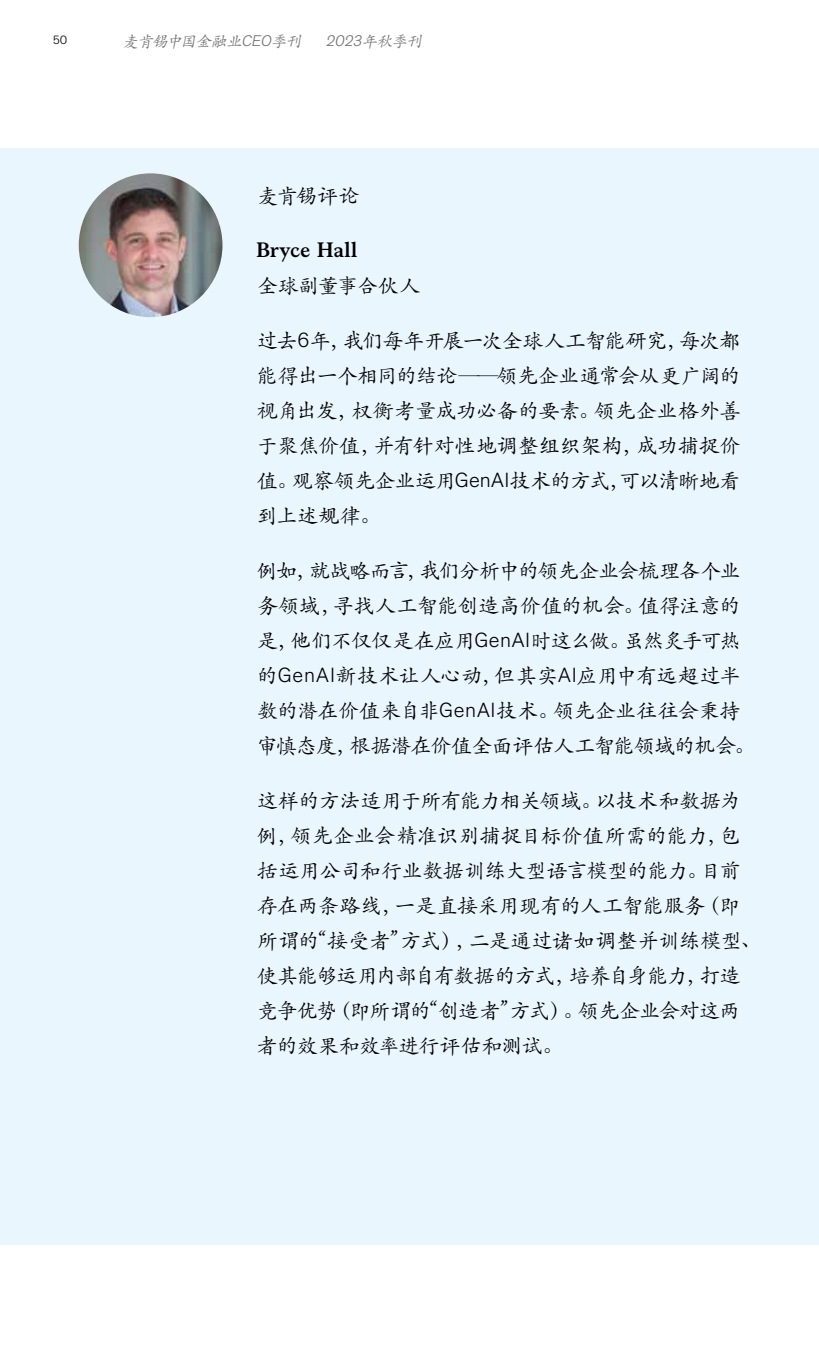
<style>
.page{position:relative;width:819px;height:1365px;background:#fff}
.page>*{position:absolute;margin:0;border:0;box-sizing:border-box;transform-origin:0 0}
.t1{font:21px/35px "ST Kaiti SC";letter-spacing:-.03em;color:#000}
.t2{font:700 21px "Bower";letter-spacing:.02em;color:#000}
.t3{font:italic 15.75px "ST Kaiti SC";color:#727171}
.t4{font:italic 300 15.75px "Mc Kinsey Sans";color:#727171}
.t5{font:300 12.25px "Mc Kinsey Sans";color:#000}
.s1{font-family:"Mc Kinsey Sans";font-weight:300}
.s2{font-family:"ST Kaiti SC";font-weight:400}
</style>
<div class="page">
<div style="left:0;top:149px;width:819px;height:1095px;background:#eaf6fd"></div>
<img style="left:79px;top:173px;width:143px;height:144px;border-radius:72px">
<p class="t5" style="left:53px;top:32px;width:16px">50</p>
<p class="t3" style="left:122px;top:31px;width:184px">麦肯锡中国金融业<span class="s1">CEO</span>季刊</p>
<p class="t4" style="left:326px;top:30px;width:101px">2023<span class="s2">年秋季刊</span></p>
<p class="t1" style="left:256px;top:177px;width:104px">麦肯锡评论</p>
<p class="t2" style="left:256px;top:234px;width:102px">Bryce Hall</p>
<p class="t1" style="left:256px;top:267px;width:165px">全球副董事合伙人</p>
<p class="t1" style="left:256px;top:322px;width:485px;text-align:justify">过去<span class="s1">6</span>年，我们每年开展一次全球人工智能研究，每次都能得出一个相同的结论——领先企业通常会从更广阔的视角出发，权衡考量成功必备的要素。领先企业格外善于聚焦价值，并有针对性地调整组织架构，成功捕捉价值。观察领先企业运用<span class="s1">GenAI</span>技术的方式，可以清晰地看到上述规律。</p>
<p class="t1" style="left:256px;top:552px;width:500px">例如，就战略而言，我们分析中的领先企业会梳理各个业务领域，寻找人工智能创造高价值的机会。值得注意的是，他们不仅仅是在应用<span class="s1">GenAI</span>时这么做。虽然炙手可热的<span class="s1">GenAI</span>新技术让人心动，但其实<span class="s1">AI</span>应用中有远超过半数的潜在价值来自非<span class="s1">GenAI</span>技术。领先企业往往会秉持审慎态度，根据潜在价值全面评估人工智能领域的机会。</p>
<p class="t1" style="left:256px;top:782px;width:507px">这样的方法适用于所有能力相关领域。以技术和数据为例，领先企业会精准识别捕捉目标价值所需的能力，包括运用公司和行业数据训练大型语言模型的能力。目前存在两条路线，一是直接采用现有的人工智能服务（即所谓的“接受者”方式），二是通过诸如调整并训练模型、使其能够运用内部自有数据的方式，培养自身能力，打造竞争优势（即所谓的“创造者”方式）。领先企业会对这两者的效果和效率进行评估和测试。</p>
</div>
